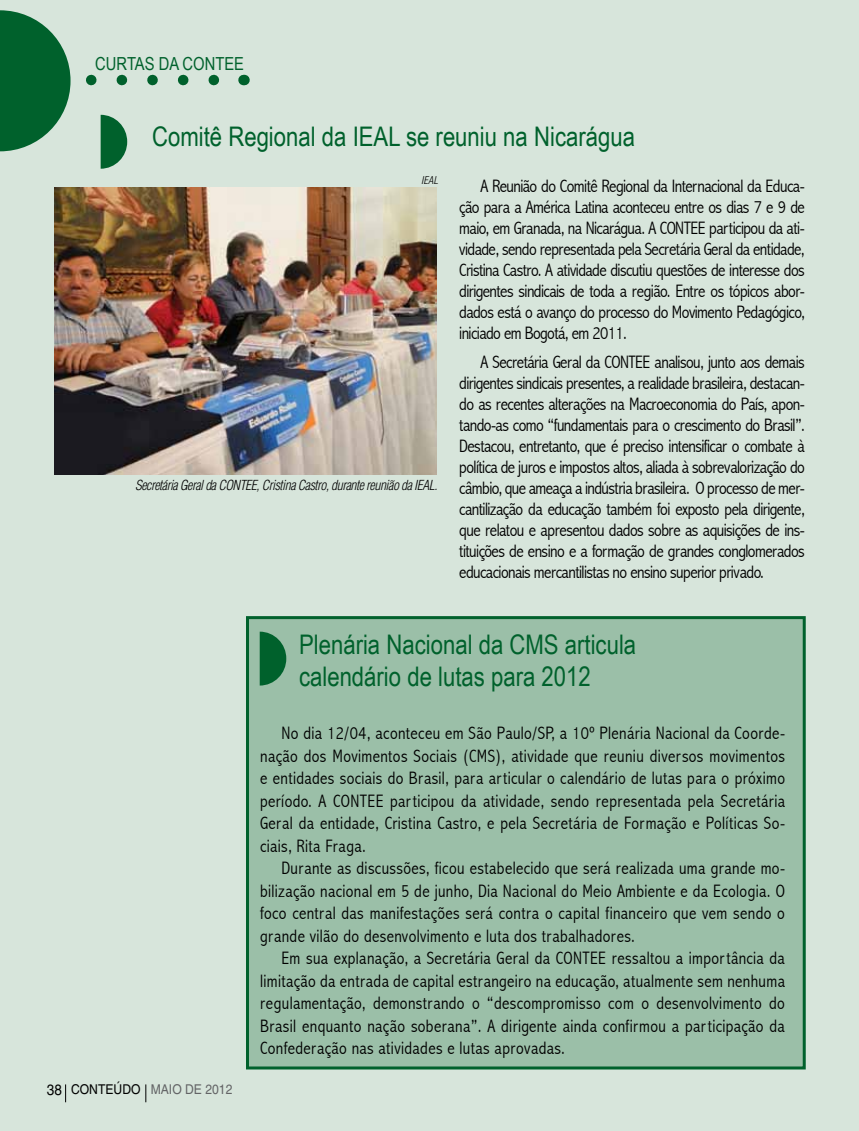
<style>
.page{position:relative;width:859px;height:1131px;background:#d7e5db}
.page>*{position:absolute;margin:0;border:0;box-sizing:border-box;transform-origin:0 0}
.t1{font:27px/32.4px "Arial Narrow";color:#00612c}
.t2{font:300 condensed 18px/21px "Abadi";letter-spacing:.02em;color:#000;text-align:justify}
.t3{font:18px "Arial Narrow";color:#00612c}
.t4{font:italic 300 condensed 13.5px "Helvetica";letter-spacing:-.03em;color:#000}
.t5{font:13.5px "Helvetica";color:#636466;scale:.9 1}
.t6{font:italic 300 condensed 10.5px "Helvetica";color:#000}
.s1{font-size:15px;color:#000}
.s2{color:#000}
</style>
<div class="page">
<svg style="left:0;top:10px;width:220px;height:159px"></svg>
<div style="left:246px;top:616px;width:560px;height:453px;background:#9bbfa8;border:3px solid #00612c"></div>
<svg style="left:260px;top:632px;width:26px;height:54px"></svg>
<img style="left:54px;top:188px;width:382px;height:286px">
<svg style="left:65px;top:1084px;width:1px;height:18px"></svg>
<svg style="left:145px;top:1084px;width:1px;height:18px"></svg>
<p class="t3" style="left:95px;top:51px;width:150px">CuRTAS DA CONTEE</p>
<h1 class="t1" style="left:152px;top:119px;width:484px">Comitê Regional da IEAL se reuniu na Nicarágua</h1>
<p class="t6" style="left:421px;top:174px;width:18px">IEAL</p>
<p class="t4" style="left:135px;top:477px;width:304px">Secretária Geral da CONTEE, Cristina Castro, durante reunião da IEAL.</p>
<p class="t2" style="left:459px;top:175px;width:347px;text-indent:21px">A Reunião do Comitê Regional da Internacional da Educa&shy;ção para a América Latina aconteceu entre os dias 7 e 9 de maio, em Granada, na Nicarágua. A CONTEE participou da ati&shy;vidade, sendo representada pela Secretária Geral da entidade, Cristina Castro. A atividade discutiu questões de interesse dos dirigentes sindicais de toda a região. Entre os tópicos abor&shy;dados está o avanço do processo do Movimento Pedagógico, iniciado em Bogotá, em 2011.</p>
<p class="t2" style="left:459px;top:352px;width:347px;text-indent:21px">A Secretária Geral da CONTEE analisou, junto aos demais dirigentes sindicais presentes, a realidade brasileira, destacan&shy;do as recentes alterações na Macroeconomia do País, apon&shy;tando-as como “fundamentais para o crescimento do Brasil”.<br>Destacou, entretanto, que é preciso intensificar o combate à política de juros e impostos altos, aliada à sobrevalorização do câmbio, que ameaça a indústria brasileira. O processo de mer&shy;cantilização da educação também foi exposto pela dirigente, que relatou e apresentou dados sobre as aquisições de ins&shy;tituições de ensino e a formação de grandes conglomerados educacionais mercantilistas no ensino superior privado.</p>
<p class="t5" style="left:47px;top:1081px;width:208px"><span class="s1">38</span> <span class="s2">CONTEÚDO</span> MAIO DE 2012</p>
<h1 class="t1" style="left:299px;top:627px;width:339px">Plenária Nacional da CMS articula calendário de lutas para 2012</h1>
<p class="t2" style="left:260px;top:722px;width:527px;line-height:22.5px;text-indent:21px">No dia 12/04, aconteceu em São Paulo/SP, a 10º Plenária Nacional da Coorde&shy;nação dos Movimentos Sociais (CMS), atividade que reuniu diversos movimentos e entidades sociais do Brasil, para articular o calendário de lutas para o próximo período. A CONTEE participou da atividade, sendo representada pela Secretária Geral da entidade, Cristina Castro, e pela Secretária de Formação e Políticas So&shy;ciais, Rita Fraga.</p>
<p class="t2" style="left:260px;top:857px;width:527px;line-height:22.5px;text-indent:21px">Durante as discussões, ficou estabelecido que será realizada uma grande mo&shy;bilização nacional em 5 de junho, Dia Nacional do Meio Ambiente e da Ecologia. O foco central das manifestações será contra o capital financeiro que vem sendo o grande vilão do desenvolvimento e luta dos trabalhadores.</p>
<p class="t2" style="left:260px;top:947px;width:526px;line-height:22.5px;text-indent:21px">Em sua explanação, a Secretária Geral da CONTEE ressaltou a importância da limitação da entrada de capital estrangeiro na educação, atualmente sem nenhuma regulamentação, demonstrando o “descompromisso com o desenvolvimento do Brasil enquanto nação soberana”. A dirigente ainda confirmou a participação da Confederação nas atividades e lutas aprovadas.</p>
</div>
